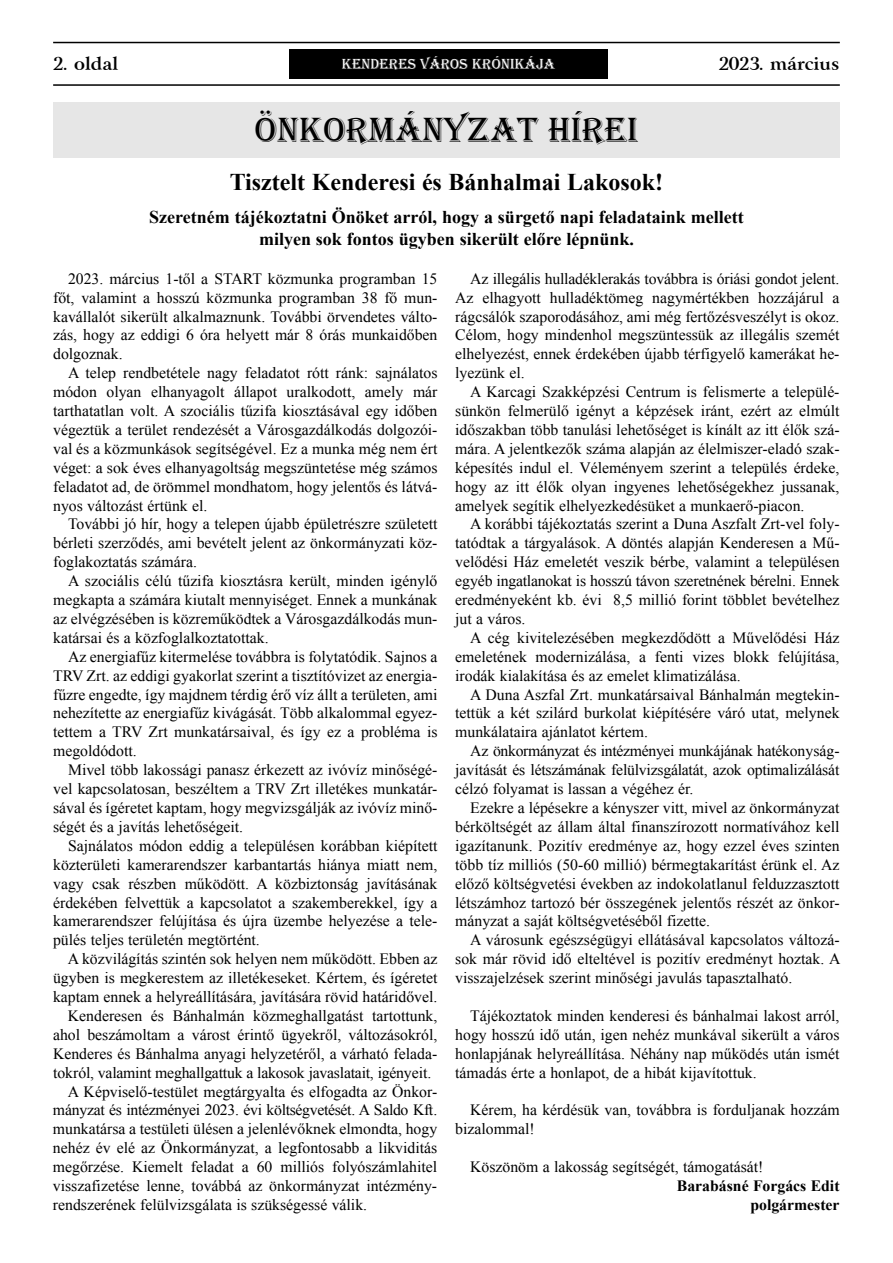
<style>
.page{position:relative;width:893px;height:1263px;background:#fff}
.page>*{position:absolute;margin:0;border:0;box-sizing:border-box;transform-origin:0 0}
.t1{font:36px "Algerian";color:#000}
.t2{font:700 24px "Times New Roman";color:#000}
.t3{font:700 18px/21.6px "Times New Roman";color:#000;text-align:center}
.t4{font:700 18px "Arrus.PFL";color:#000}
.t5{font:15.75px/18.9px "Times New Roman";color:#000;text-align:justify}
.t6{font:15.75px "Times New Roman";letter-spacing:-.02em;color:#000}
.t7{font:700 15.75px/18.9px "Times New Roman";color:#000;text-align:right}
.t8{font:15px "Algerian";color:#fff}
</style>
<div class="page">
<hr style="left:53px;top:42px;width:787px;height:1px;background:#000">
<hr style="left:53px;top:84px;width:787px;height:2px;background:#000">
<div style="left:289px;top:49px;width:319px;height:30px;background:#000"></div>
<div style="left:53px;top:102px;width:787px;height:55px;background:#e6e6e6"></div>
<p class="t4" style="left:53px;top:52px;width:67px">2. oldal</p>
<p class="t8" style="left:342px;top:55px;width:215px">KENDERES VÁROS KRÓNIKÁJA</p>
<p class="t4" style="left:719px;top:52px;width:122px">2023. március</p>
<h1 class="t1" style="left:255px;top:110px;width:384px">ÖNKORMÁNYZAT HÍREI</h1>
<h2 class="t2" style="left:230px;top:168px;width:435px">Tisztelt Kenderesi és Bánhalmai Lakosok!</h2>
<p class="t3" style="left:149px;top:206px;width:596px">Szeretném tájékoztatni Önöket arról, hogy a sürgető napi feladataink mellett milyen sok fontos ügyben sikerült előre lépnünk.</p>
<p class="t5" style="left:53px;top:269px;width:386px;text-indent:15px">2023. március 1-től a START közmunka programban 15 főt, valamint a hosszú közmunka programban 38 fő mun&shy;kavállalót sikerült alkalmaznunk. További örvendetes válto&shy;zás, hogy az eddigi 6 óra helyett már 8 órás munkaidőben dolgoznak.</p>
<p class="t5" style="left:53px;top:363px;width:386px;text-indent:15px">A telep rendbetétele nagy feladatot rótt ránk: sajnálatos módon olyan elhanyagolt állapot uralkodott, amely már tarthatatlan volt. A szociális tűzifa kiosztásával egy időben végeztük a terület rendezését a Városgazdálkodás dolgozói&shy;val és a közmunkások segítségével. Ez a munka még nem ért véget: a sok éves elhanyagoltság megszüntetése még számos feladatot ad, de örömmel mondhatom, hogy jelentős és látvá&shy;nyos változást értünk el.</p>
<p class="t5" style="left:53px;top:515px;width:386px;text-indent:15px">További jó hír, hogy a telepen újabb épületrészre született bérleti szerződés, ami bevételt jelent az önkormányzati köz&shy;foglakoztatás számára.</p>
<p class="t5" style="left:53px;top:571px;width:386px;text-indent:15px">A szociális célú tűzifa kiosztásra került, minden igénylő megkapta a számára kiutalt mennyiséget. Ennek a munkának az elvégzésében is közreműködtek a Városgazdálkodás mun&shy;katársai és a közfoglalkoztatottak.</p>
<p class="t5" style="left:53px;top:647px;width:386px;text-indent:15px">Az energiafűz kitermelése továbbra is folytatódik. Sajnos a TRV Zrt. az eddigi gyakorlat szerint a tisztítóvizet az energia&shy;fűzre engedte, így majdnem térdig érő víz állt a területen, ami nehezítette az energiafűz kivágását. Több alkalommal egyez&shy;tettem a TRV Zrt munkatársaival, és így ez a probléma is megoldódott.</p>
<p class="t5" style="left:53px;top:760px;width:386px;text-indent:15px">Mivel több lakossági panasz érkezett az ivóvíz minőségé&shy;vel kapcsolatosan, beszéltem a TRV Zrt illetékes munkatár&shy;sával és ígéretet kaptam, hogy megvizsgálják az ivóvíz minő&shy;ségét és a javítás lehetőségeit.</p>
<p class="t5" style="left:53px;top:836px;width:386px;text-indent:15px">Sajnálatos módon eddig a településen korábban kiépített közterületi kamerarendszer karbantartás hiánya miatt nem, vagy csak részben működött. A közbiztonság javításának érdekében felvettük a kapcsolatot a szakemberekkel, így a kamerarendszer felújítása és újra üzembe helyezése a tele&shy;pülés teljes területén megtörtént.</p>
<p class="t5" style="left:68px;top:949px;width:371px">A közvilágítás szintén sok helyen nem működött. Ebben az</p>
<p class="t5" style="left:53px;top:968px;width:386px">ügyben is megkerestem az illetékeseket. Kértem, és ígéretet</p>
<p class="t5" style="left:53px;top:987px;width:386px">kaptam ennek a helyreállítására, javítására rövid határidővel.</p>
<p class="t5" style="left:68px;top:1006px;width:371px">Kenderesen és Bánhalmán közmeghallgatást tartottunk,</p>
<p class="t5" style="left:53px;top:1025px;width:386px">ahol beszámoltam a várost érintő ügyekről, változásokról,</p>
<p class="t5" style="left:53px;top:1044px;width:386px">Kenderes és Bánhalma anyagi helyzetéről, a várható felada-</p>
<p class="t5" style="left:53px;top:1063px;width:380px">tokról, valamint meghallgattuk a lakosok javaslatait, igényeit.</p>
<p class="t5" style="left:68px;top:1082px;width:371px">A Képviselő-testület megtárgyalta és elfogadta az Önkor-</p>
<p class="t6" style="left:53px;top:1101px;width:386px">mányzat és intézményei 2023. évi költségvetését. A Saldo Kft.</p>
<p class="t5" style="left:53px;top:1119px;width:386px">munkatársa a testületi ülésen a jelenlévőknek elmondta, hogy</p>
<p class="t5" style="left:53px;top:1138px;width:386px">nehéz év elé az Önkormányzat, a legfontosabb a likviditás</p>
<p class="t5" style="left:53px;top:1157px;width:386px">megőrzése. Kiemelt feladat a 60 milliós folyószámlahitel</p>
<p class="t5" style="left:53px;top:1176px;width:386px">visszafizetése lenne, továbbá az önkormányzat intézmény-</p>
<p class="t5" style="left:53px;top:1195px;width:316px">rendszerének felülvizsgálata is szükségessé válik.</p>
<p class="t5" style="left:455px;top:269px;width:386px;text-indent:15px">Az illegális hulladéklerakás továbbra is óriási gondot jelent.<br>Az elhagyott hulladéktömeg nagymértékben hozzájárul a rágcsálók szaporodásához, ami még fertőzésveszélyt is okoz.<br>Célom, hogy mindenhol megszüntessük az illegális szemét elhelyezést, ennek érdekében újabb térfigyelő kamerákat he&shy;lyezünk el.</p>
<p class="t5" style="left:455px;top:382px;width:386px;text-indent:15px">A Karcagi Szakképzési Centrum is felismerte a települé&shy;sünkön felmerülő igényt a képzések iránt, ezért az elmúlt időszakban több tanulási lehetőséget is kínált az itt élők szá&shy;mára. A jelentkezők száma alapján az élelmiszer-eladó szak&shy;képesítés indul el. Véleményem szerint a település érdeke, hogy az itt élők olyan ingyenes lehetőségekhez jussanak, amelyek segítik elhelyezkedésüket a munkaerő-piacon.</p>
<p class="t5" style="left:455px;top:515px;width:386px;text-indent:15px">A korábbi tájékoztatás szerint a Duna Aszfalt Zrt-vel foly&shy;tatódtak a tárgyalások. A döntés alapján Kenderesen a Mű&shy;velődési Ház emeletét veszik bérbe, valamint a településen egyéb ingatlanokat is hosszú távon szeretnének bérelni. Ennek eredményeként kb. évi 8,5 millió forint többlet bevételhez jut a város.</p>
<p class="t5" style="left:455px;top:628px;width:386px;text-indent:15px">A cég kivitelezésében megkezdődött a Művelődési Ház emeletének modernizálása, a fenti vizes blokk felújítása, irodák kialakítása és az emelet klimatizálása.</p>
<p class="t5" style="left:455px;top:685px;width:386px;text-indent:15px">A Duna Aszfal Zrt. munkatársaival Bánhalmán megtekin&shy;tettük a két szilárd burkolat kiépítésére váró utat, melynek munkálataira ajánlatot kértem.</p>
<p class="t5" style="left:455px;top:741px;width:386px;text-indent:15px">Az önkormányzat és intézményei munkájának hatékonyság&shy;javítását és létszámának felülvizsgálatát, azok optimalizálását célzó folyamat is lassan a végéhez ér.</p>
<p class="t5" style="left:455px;top:798px;width:386px;text-indent:15px">Ezekre a lépésekre a kényszer vitt, mivel az önkormányzat bérköltségét az állam által finanszírozott normatívához kell igazítanunk. Pozitív eredménye az, hogy ezzel éves szinten több tíz milliós (50-60 millió) bérmegtakarítást érünk el. Az előző költségvetési években az indokolatlanul felduzzasztott létszámhoz tartozó bér összegének jelentős részét az önkor&shy;mányzat a saját költségvetéséből fizette.</p>
<p class="t5" style="left:455px;top:930px;width:387px;text-indent:15px">A városunk egészségügyi ellátásával kapcsolatos változá&shy;sok már rövid idő elteltével is pozitív eredményt hoztak. A visszajelzések szerint minőségi javulás tapasztalható.</p>
<p class="t5" style="left:455px;top:1006px;width:386px;text-indent:15px">Tájékoztatok minden kenderesi és bánhalmai lakost arról, hogy hosszú idő után, igen nehéz munkával sikerült a város honlapjának helyreállítása. Néhány nap működés után ismét támadás érte a honlapot, de a hibát kijavítottuk.</p>
<p class="t5" style="left:455px;top:1101px;width:386px;text-indent:15px">Kérem, ha kérdésük van, továbbra is forduljanak hozzám bizalommal!</p>
<p class="t5" style="left:470px;top:1157px;width:295px">Köszönöm a lakosság segítségét, támogatását!</p>
<p class="t7" style="left:677px;top:1176px;width:164px">Barabásné Forgács Edit polgármester</p>
</div>
